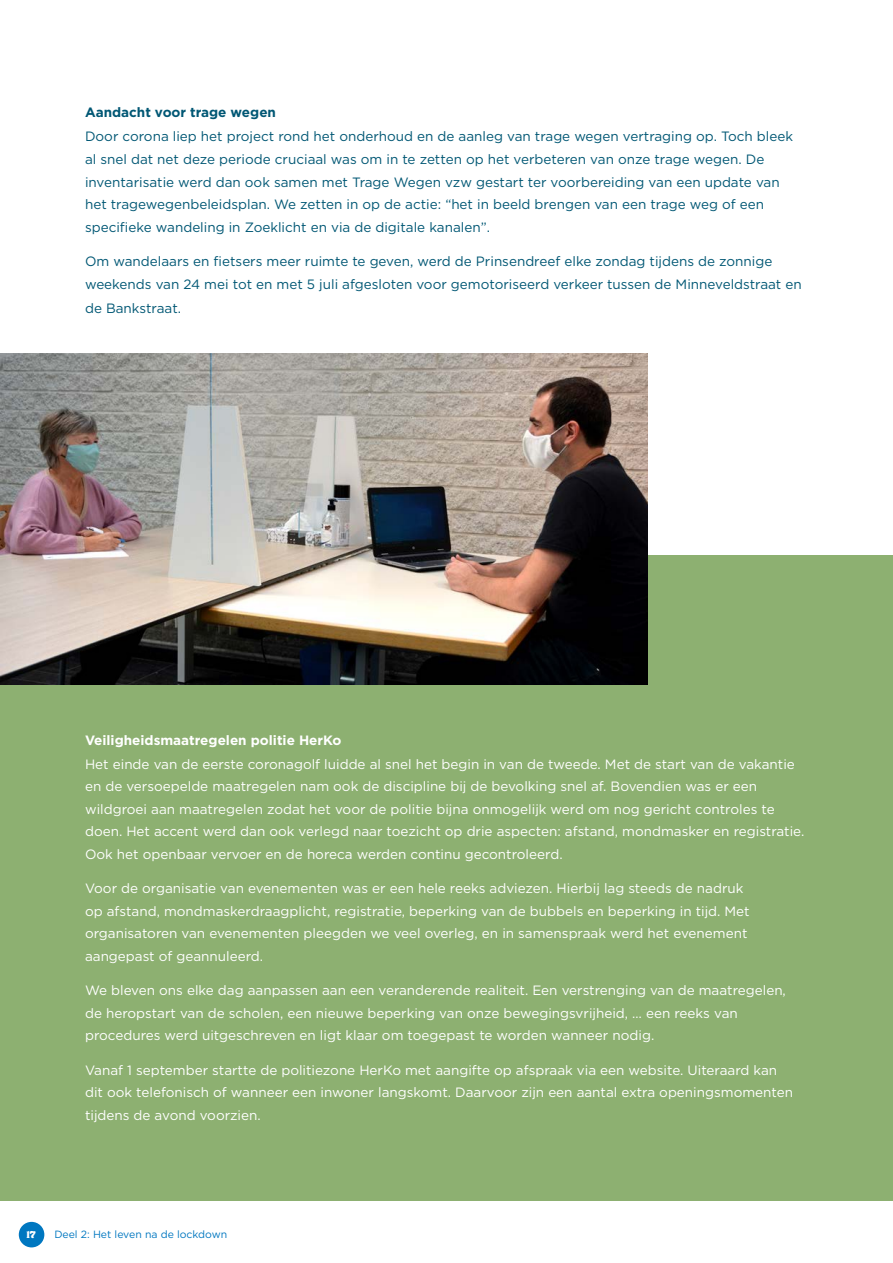
<style>
.page{position:relative;width:893px;height:1263px;background:#fff}
.page>*{position:absolute;margin:0;border:0;box-sizing:border-box;transform-origin:0 0}
.t1{font:13.5px/22.5px "Gotham";color:#fff}
.t2{font:13.5px/22.5px "Gotham";color:#005774}
.t3{font:10.5px "Gotham";color:#0077c0}
.t4{font:9.9px "Regina Black Solid";color:#fff}
.s1{font-weight:700}
</style>
<div class="page">
<div style="left:0;top:555px;width:893px;height:646px;background:#8db071"></div>
<img style="left:0;top:354px;width:648px;height:331px">
<div style="left:19px;top:1222px;width:25px;height:25px;background:#0077c0;border-radius:50%"></div>
<p class="t2" style="left:85px;top:100px;width:709px;line-height:24px"><span class="s1">Aandacht voor trage wegen<br></span>Door corona liep het project rond het onderhoud en de aanleg van trage wegen vertraging op. Toch bleek</p>
<p class="t2" style="left:85px;top:148px;width:696px">al snel dat net deze periode cruciaal was om in te zetten op het verbeteren van onze trage wegen. De inventarisatie werd dan ook samen met Trage Wegen vzw gestart ter voorbereiding van een update van het tragewegenbeleidsplan. We zetten in op de actie: “het in beeld brengen van een trage weg of een specifieke wandeling in Zoeklicht en via de digitale kanalen”.</p>
<p class="t2" style="left:85px;top:250px;width:718px">Om wandelaars en fietsers meer ruimte te geven, werd de Prinsendreef elke zondag tijdens de zonnige weekends van 24 mei tot en met 5 juli afgesloten voor gemotoriseerd verkeer tussen de Minneveldstraat en</p>
<p class="t2" style="left:85px;top:296px;width:98px">de Bankstraat.</p>
<p class="t1" style="left:85px;top:727px;width:711px;line-height:24px"><span class="s1">Veiligheidsmaatregelen politie HerKo<br></span>Het einde van de eerste coronagolf luidde al snel het begin in van de tweede. Met de start van de vakantie</p>
<p class="t1" style="left:85px;top:775px;width:721px">en de versoepelde maatregelen nam ook de discipline bij de bevolking snel af. Bovendien was er een wildgroei aan maatregelen zodat het voor de politie bijna onmogelijk werd om nog gericht controles te doen. Het accent werd dan ook verlegd naar toezicht op drie aspecten: afstand, mondmasker en registratie.<br>Ook het openbaar vervoer en de horeca werden continu gecontroleerd.</p>
<p class="t1" style="left:85px;top:877px;width:666px">Voor de organisatie van evenementen was er een hele reeks adviezen. Hierbij lag steeds de nadruk op afstand, mondmaskerdraagplicht, registratie, beperking van de bubbels en beperking in tijd. Met organisatoren van evenementen pleegden we veel overleg, en in samenspraak werd het evenement aangepast of geannuleerd.</p>
<p class="t1" style="left:85px;top:979px;width:702px">We bleven ons elke dag aanpassen aan een veranderende realiteit. Een verstrenging van de maatregelen, de heropstart van de scholen, een nieuwe beperking van onze bewegingsvrijheid, … een reeks van procedures werd uitgeschreven en ligt klaar om toegepast te worden wanneer nodig.</p>
<p class="t1" style="left:85px;top:1058px;width:710px">Vanaf 1 september startte de politiezone HerKo met aangifte op afspraak via een website. Uiteraard kan dit ook telefonisch of wanneer een inwoner langskomt. Daarvoor zijn een aantal extra openingsmomenten tijdens de avond voorzien.</p>
<p class="t4" style="left:27px;top:1228px;width:11px">17</p>
<p class="t3" style="left:54px;top:1227px;width:174px">Deel 2: Het leven na de lockdown</p>
</div>
